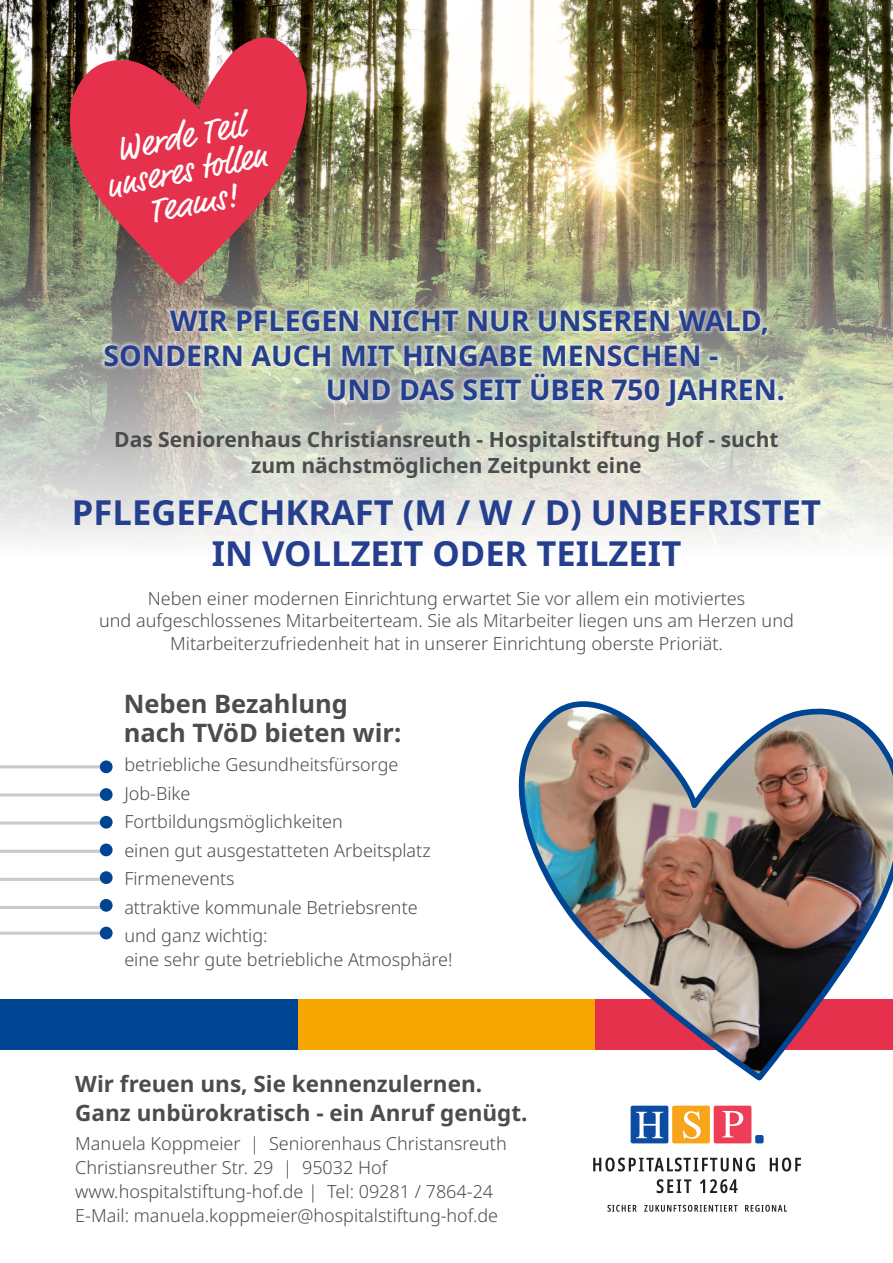
<style>
.page{position:relative;width:893px;height:1263px;background:#fff}
.page>*{position:absolute;margin:0;border:0;box-sizing:border-box;transform-origin:0 0}
.t1{font:35.55px "Market";color:#fff}
.t2{font:700 34.5px "Noto Sans";color:#253f8e}
.t3{font:700 28.5px "Noto Sans";color:#253f8e}
.t4{font:700 25.5px/28.3px "Noto Sans";color:#4b4c4d}
.t5{font:700 22.5px "Noto Sans";color:#4b4c4d}
.t6{font:700 21px "Noto Sans";color:#4b4c4d}
.t7{font:300 18px/22.5px "Noto Sans";color:#4b4c4d;text-align:center}
</style>
<div class="page">
<img style="left:0;top:0;width:893px;height:541px">
<div style="left:297px;top:999px;width:299px;height:51px;background:#f7a800"></div>
<div style="left:0;top:999px;width:297px;height:51px;background:#004494"></div>
<hr style="left:0;top:878px;width:103px;height:3px;background:#c9cacc">
<div style="left:100px;top:871px;width:13px;height:13px;background:#004494;border-radius:50%"></div>
<hr style="left:0;top:906px;width:103px;height:3px;background:#c9cacc">
<div style="left:100px;top:899px;width:13px;height:13px;background:#004494;border-radius:50%"></div>
<svg style="left:0;top:931px;width:100px;height:4px"></svg>
<div style="left:100px;top:927px;width:13px;height:12px;background:#004494;border-radius:50%"></div>
<svg style="left:0;top:821px;width:100px;height:4px"></svg>
<div style="left:100px;top:816px;width:13px;height:13px;background:#004494;border-radius:50%"></div>
<hr style="left:0;top:850px;width:103px;height:3px;background:#c9cacc">
<div style="left:100px;top:843px;width:13px;height:13px;background:#004494;border-radius:50%"></div>
<hr style="left:0;top:793px;width:103px;height:3px;background:#c9cacc">
<div style="left:100px;top:788px;width:13px;height:13px;background:#004494;border-radius:50%"></div>
<hr style="left:0;top:765px;width:103px;height:3px;background:#c9cacc">
<div style="left:100px;top:760px;width:13px;height:13px;background:#004494;border-radius:50%"></div>
<img style="left:68px;top:28px;width:256px;height:257px">
<div style="left:631px;top:1106px;width:37px;height:37px;background:#0d4da1;border-radius:2px"></div>
<div style="left:672px;top:1106px;width:38px;height:37px;background:#f9a51b;border-radius:2px"></div>
<div style="left:714px;top:1106px;width:37px;height:37px;background:#ee3d56;border-radius:2px"></div>
<svg style="left:636px;top:1112px;width:27px;height:26px"></svg>
<svg style="left:722px;top:1111px;width:21px;height:26px"></svg>
<svg style="left:683px;top:1111px;width:18px;height:28px"></svg>
<div style="left:755px;top:1135px;width:9px;height:8px;background:#0d4da1;border-radius:2px"></div>
<svg style="left:593px;top:1157px;width:162px;height:14px"></svg>
<svg style="left:770px;top:1157px;width:31px;height:14px"></svg>
<svg style="left:657px;top:1179px;width:34px;height:14px"></svg>
<svg style="left:700px;top:1179px;width:38px;height:14px"></svg>
<svg style="left:644px;top:1205px;width:93px;height:7px"></svg>
<svg style="left:745px;top:1205px;width:42px;height:7px"></svg>
<svg style="left:607px;top:1205px;width:30px;height:7px"></svg>
<img style="left:518px;top:701px;width:375px;height:380px">
<svg style="left:101px;top:306px;width:687px;height:104px"></svg>
<p class="t1" style="left:112px;top:129px;width:132px;rotate:-11deg">Werde Teil</p>
<p class="t1" style="left:102px;top:165px;width:164px;rotate:-11deg">unseres tollen</p>
<p class="t1" style="left:145px;top:191px;width:91px;rotate:-11deg">Teams!</p>
<p class="t3" style="left:170px;top:301px;width:600px">WIR PFLEGEN NICHT NUR UNSEREN WALD,</p>
<p class="t3" style="left:104px;top:335px;width:616px">SONDERN AUCH MIT HINGABE MENSCHEN -</p>
<p class="t3" style="left:326px;top:370px;width:461px">UND DAS SEIT ÜBER 750 JAHREN.</p>
<p class="t6" style="left:114px;top:425px;width:666px">Das Seniorenhaus Christiansreuth - Hospitalstiftung Hof - sucht</p>
<p class="t6" style="left:251px;top:450px;width:392px">zum nächstmöglichen Zeitpunkt eine</p>
<p class="t2" style="left:72px;top:488px;width:751px">PFLEGEFACHKRAFT (M / W / D) UNBEFRISTET</p>
<p class="t2" style="left:212px;top:530px;width:471px">IN VOLLZEIT ODER TEILZEIT</p>
<p class="t7" style="left:148px;top:587px;width:599px">Neben einer modernen Einrichtung erwartet Sie vor allem ein motiviertes</p>
<p class="t7" style="left:99px;top:610px;width:696px">und aufgeschlossenes Mitarbeiterteam. Sie als Mitarbeiter liegen uns am Herzen und<br>Mitarbeiterzufriedenheit hat in unserer Einrichtung oberste Prioriät.</p>
<p class="t4" style="left:124px;top:690px;width:279px">Neben Bezahlung nach TVöD bieten wir:</p>
<p class="t7" style="left:124px;top:754px;width:276px">betriebliche Gesundheitsfürsorge</p>
<p class="t7" style="left:124px;top:782px;width:68px">Job-Bike</p>
<p class="t7" style="left:124px;top:811px;width:220px">Fortbildungsmöglichkeiten</p>
<p class="t7" style="left:124px;top:839px;width:308px">einen gut ausgestatteten Arbeitsplatz</p>
<p class="t7" style="left:124px;top:868px;width:112px">Firmenevents</p>
<p class="t7" style="left:124px;top:896px;width:295px">attraktive kommunale Betriebsrente</p>
<p class="t7" style="left:124px;top:925px;width:145px">und ganz wichtig:</p>
<p class="t7" style="left:124px;top:949px;width:330px">eine sehr gute betriebliche Atmosphäre!</p>
<p class="t5" style="left:75px;top:1068px;width:408px">Wir freuen uns, Sie kennenzulernen.</p>
<p class="t5" style="left:75px;top:1097px;width:454px">Ganz unbürokratisch - ein Anruf genügt.</p>
<p class="t7" style="left:75px;top:1133px;width:433px">Manuela Koppmeier | Seniorenhaus Christansreuth</p>
<p class="t7" style="left:75px;top:1156px;width:419px;line-height:24px;text-align:left">Christiansreuther Str. 29 | 95032 Hof www.hospitalstiftung-hof.de | Tel: 09281 / 7864-24</p>
<p class="t7" style="left:75px;top:1205px;width:424px">E-Mail: manuela.koppmeier@hospitalstiftung-hof.de</p>
</div>
